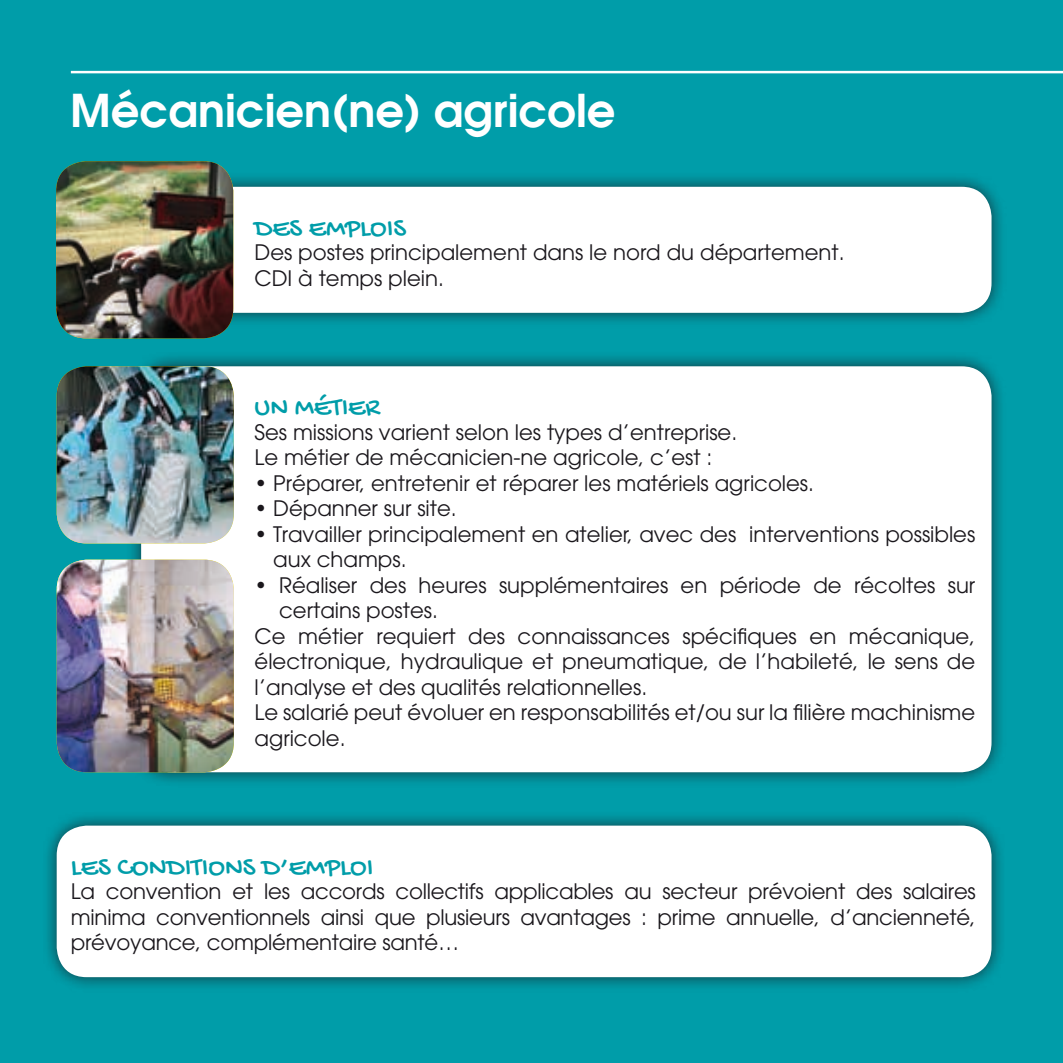
<style>
.page{position:relative;width:1063px;height:1063px;background:#009da9}
.page>*{position:absolute;margin:0;border:0;box-sizing:border-box;transform-origin:0 0}
.t1{font:600 45px "Avant Garde";color:#fff}
.t2{font:27.5px "Gochi Hand";color:#009da9}
.t3{font:21.25px/25.5px "Avant Garde";color:#1a171c}
</style>
<div class="page">
<div style="left:126px;top:172px;width:881px;height:156px;background:#1a171c;opacity:.75"></div>
<div style="left:141px;top:187px;width:851px;height:126px;background:#fff;border-radius:30px"></div>
<div style="left:126px;top:351px;width:881px;height:437px;background:#1a171c;opacity:.75"></div>
<div style="left:141px;top:366px;width:851px;height:406px;background:#fff;border-radius:30px"></div>
<div style="left:42px;top:811px;width:965px;height:181px;background:#1a171c;opacity:.75"></div>
<div style="left:57px;top:826px;width:935px;height:151px;background:#fff;border-radius:30px"></div>
<img style="left:56px;top:161px;width:177px;height:177px">
<hr style="left:71px;top:71px;width:992px;height:2px;background:#fff">
<img style="left:57px;top:560px;width:177px;height:212px">
<img style="left:57px;top:366px;width:177px;height:177px">
<h1 class="t1" style="left:70px;top:81px;width:547px">Mécanicien(ne) agricole</h1>
<p class="t2" style="left:255px;top:214px;width:153px">des emplois</p>
<p class="t3" style="left:255px;top:240px;width:592px">Des postes principalement dans le nord du département.<br>CDI à temps plein.</p>
<p class="t2" style="left:255px;top:393px;width:127px">un Métier</p>
<p class="t3" style="left:255px;top:419px;width:484px">Ses missions varient selon les types d’entreprise.<br>Le métier de mécanicien-ne agricole, c’est :</p>
<p class="t3" style="left:255px;top:470px;width:561px">• Préparer, entretenir et réparer les matériels agricoles.</p>
<p class="t3" style="left:255px;top:496px;width:204px">• Dépanner sur site.</p>
<p class="t3" style="left:273px;top:521px;width:704px;text-indent:-19px">• Travailler principalement en atelier, avec des interventions possibles aux champs.</p>
<p class="t3" style="left:255px;top:572px;width:722px">• Réaliser des heures supplémentaires en période de récoltes sur</p>
<p class="t3" style="left:279px;top:598px;width:160px">certains postes.</p>
<p class="t3" style="left:255px;top:623px;width:722px">Ce métier requiert des connaissances spécifiques en mécanique,</p>
<p class="t3" style="left:255px;top:649px;width:722px">électronique, hydraulique et pneumatique, de l’habileté, le sens de</p>
<p class="t3" style="left:255px;top:674px;width:394px">l’analyse et des qualités relationnelles.</p>
<p class="t3" style="left:255px;top:700px;width:722px">Le salarié peut évoluer en responsabilités et/ou sur la filière machinisme</p>
<p class="t3" style="left:255px;top:725px;width:93px">agricole.</p>
<p class="t2" style="left:71px;top:853px;width:304px">Les conditions d’emploi</p>
<p class="t3" style="left:71px;top:879px;width:907px;text-align:justify">La convention et les accords collectifs applicables au secteur prévoient des salaires minima conventionnels ainsi que plusieurs avantages : prime annuelle, d’ancienneté, prévoyance, complémentaire santé…</p>
</div>
